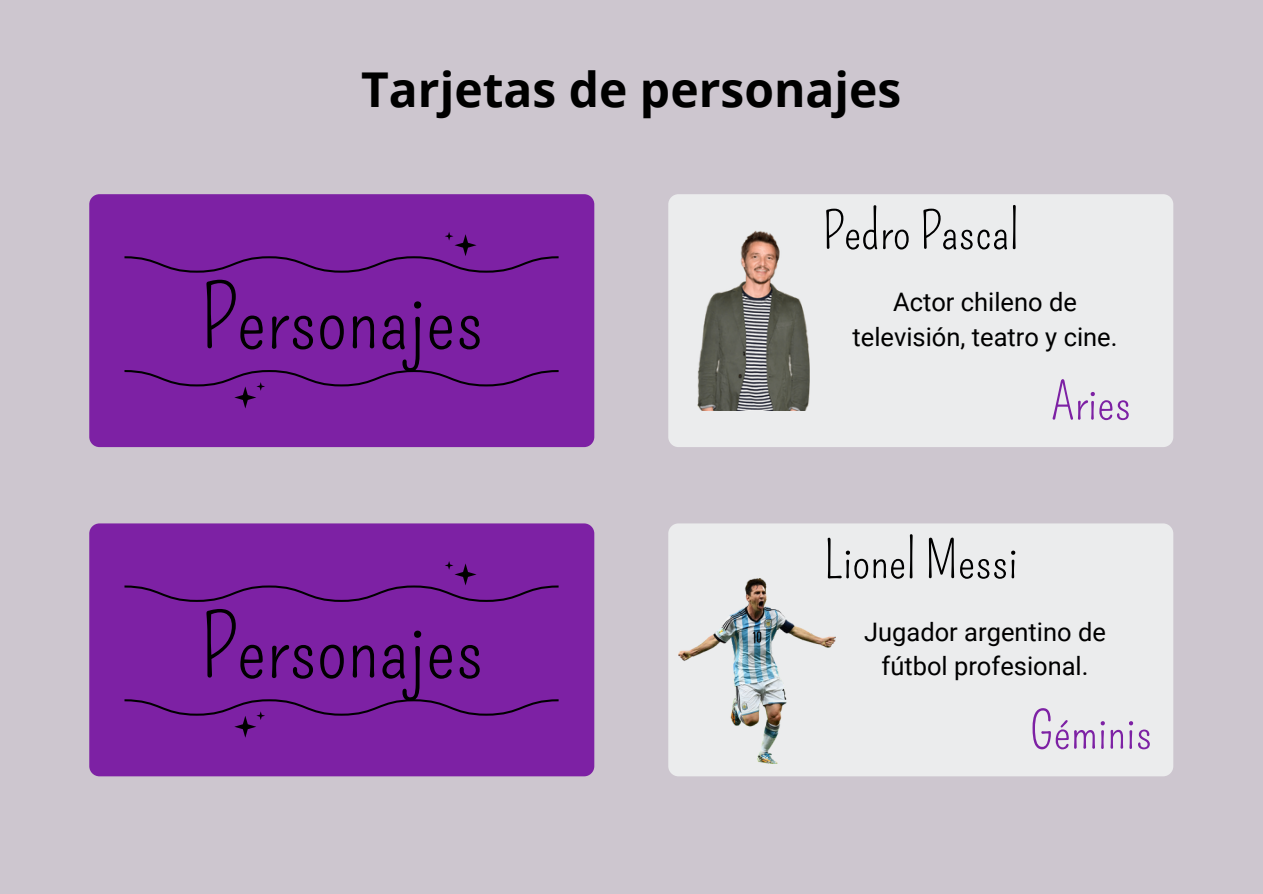
<style>
.page{position:relative;width:1263px;height:894px;background:#fff}
.page>*{position:absolute;margin:0;border:0;box-sizing:border-box;transform-origin:0 0}
.t1{font:87px "Pompiere";color:#000}
.t2{font:51px "Pompiere";color:#000}
.t3{font:51px "Pompiere";color:#7d21a4}
.t4{font:700 48px "Open Sans";color:#000}
.t5{font:25.5px/34.8px "Roboto";color:#000;text-align:center}
</style>
<div class="page">
<div style="left:0;top:0;width:1263px;height:893px;background:#cdc6cf"></div>
<div style="left:668px;top:194px;width:505px;height:253px;background:#ebeced;border-radius:10px"></div>
<div style="left:89px;top:194px;width:505px;height:253px;background:#7d21a4;border-radius:10px"></div>
<svg style="left:124px;top:232px;width:435px;height:176px"></svg>
<div style="left:668px;top:523px;width:505px;height:253px;background:#ebeced;border-radius:10px"></div>
<div style="left:89px;top:523px;width:505px;height:253px;background:#7d21a4;border-radius:10px"></div>
<svg style="left:124px;top:561px;width:435px;height:176px"></svg>
<img style="left:698px;top:230px;width:111px;height:180px">
<img style="left:679px;top:578px;width:156px;height:185px">
<p class="t4" style="left:361px;top:55px;width:542px">Tarjetas de personajes</p>
<p class="t1" style="left:200px;top:267px;width:285px">Personajes</p>
<p class="t1" style="left:200px;top:596px;width:285px">Personajes</p>
<p class="t2" style="left:822px;top:201px;width:198px">Pedro Pascal</p>
<p class="t5" style="left:852px;top:285px;width:266px">Actor chileno de televisión, teatro y cine.</p>
<p class="t3" style="left:1051px;top:371px;width:81px">Aries</p>
<p class="t2" style="left:824px;top:530px;width:195px">Lionel Messi</p>
<p class="t5" style="left:864px;top:614px;width:243px">Jugador argentino de fútbol profesional.</p>
<p class="t3" style="left:1030px;top:700px;width:123px">Géminis</p>
</div>
